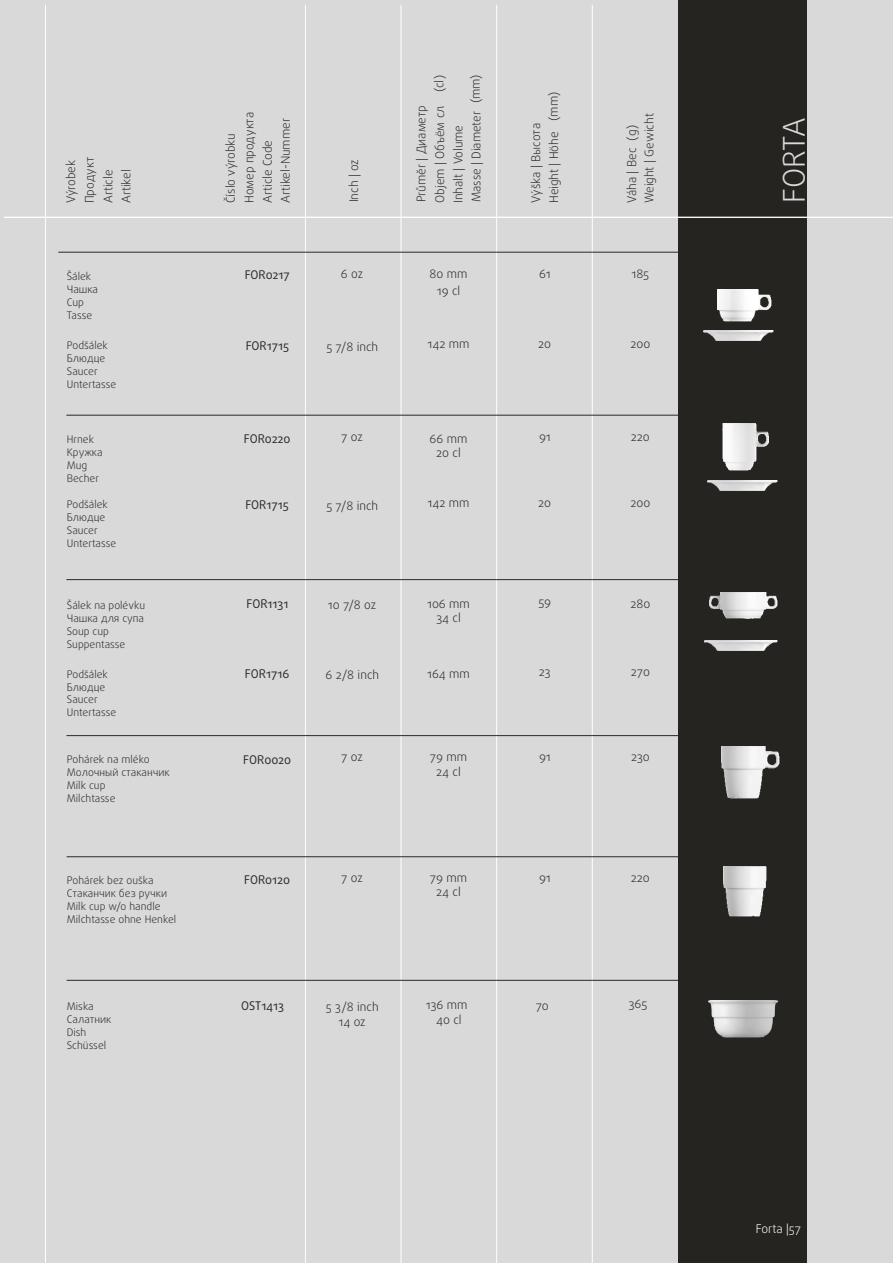
<style>
.page{position:relative;width:893px;height:1263px;background:#d9d9d9}
.page>*{position:absolute;margin:0;border:0;box-sizing:border-box;transform-origin:0 0}
.t1{font:300 30px "Daxline Pro";letter-spacing:-.005em;color:#d9d9d9}
.t2{font:300 12.15px "Daxline Pro";color:#2b2929}
.t3{font:300 12px/18.5px "Daxline Pro";color:#2b2929;text-align:center}
.t4{font:12px "Daxline Pro";color:#2b2929}
.t5{font:300 12px "Daxline Pro";color:#fff}
.t6{font:300 10.5px/12.9px "Daxline Pro";color:#2b2929}
</style>
<div class="page">
<hr style="left:305px;top:5px;width:1px;height:1258px;background:#fff">
<hr style="left:401px;top:5px;width:1px;height:1258px;background:#fff">
<hr style="left:496px;top:5px;width:1px;height:1258px;background:#fff">
<hr style="left:592px;top:5px;width:1px;height:1258px;background:#fff">
<hr style="left:45px;top:5px;width:1px;height:1258px;background:#fff">
<hr style="left:66px;top:735px;width:622px;height:1px;background:#2b2929">
<hr style="left:67px;top:856px;width:621px;height:1px;background:#2b2929">
<hr style="left:67px;top:980px;width:621px;height:1px;background:#2b2929">
<hr style="left:66px;top:415px;width:622px;height:1px;background:#2b2929">
<hr style="left:66px;top:579px;width:622px;height:1px;background:#2b2929">
<div style="left:679px;top:0;width:128px;height:1263px;background:#262421"></div>
<img style="left:722px;top:746px;width:58px;height:52px">
<img style="left:723px;top:866px;width:43px;height:50px">
<img style="left:709px;top:592px;width:68px;height:27px">
<img style="left:705px;top:640px;width:72px;height:10px">
<img style="left:722px;top:423px;width:47px;height:47px">
<img style="left:707px;top:481px;width:70px;height:9px">
<hr style="left:58px;top:252px;width:622px;height:1px;background:#2b2929">
<img style="left:703px;top:331px;width:70px;height:9px">
<img style="left:718px;top:290px;width:54px;height:32px">
<img style="left:708px;top:1001px;width:70px;height:36px">
<hr style="left:4px;top:217px;width:889px;height:1px;background:#fff">
<p class="t3" style="left:81px;top:203px;width:48px;rotate:-90deg">Продукт</p>
<p class="t3" style="left:63px;top:203px;width:45px;rotate:-90deg">Výrobek</p>
<p class="t3" style="left:100px;top:203px;width:35px;rotate:-90deg">Article</p>
<p class="t3" style="left:118px;top:203px;width:35px;rotate:-90deg">Artikel</p>
<p class="t6" style="left:67px;top:270px;width:33px">Šálek<br>Чашка<br>Cup<br>Tasse</p>
<p class="t6" style="left:67px;top:340px;width:51px">Podšálek<br>Блюдце<br>Saucer<br>Untertasse</p>
<p class="t6" style="left:67px;top:433px;width:37px">Hrnek<br>Кружка<br>Mug<br>Becher</p>
<p class="t6" style="left:67px;top:499px;width:51px">Podšálek<br>Блюдце<br>Saucer<br>Untertasse</p>
<p class="t3" style="left:467px;top:103px;width:30px;rotate:-90deg">(mm)</p>
<p class="t3" style="left:432px;top:203px;width:130px;rotate:-90deg">Objem | Объём сл (cl)</p>
<p class="t3" style="left:413px;top:202px;width:99px;rotate:-90deg">Průměr | Диаметр</p>
<p class="t3" style="left:222px;top:203px;width:93px;text-align:left;rotate:-90deg">Číslo výrobku<br>Номер продукта</p>
<p class="t3" style="left:468px;top:202px;width:93px;rotate:-90deg">Masse | Diameter</p>
<p class="t3" style="left:277px;top:203px;width:86px;rotate:-90deg">Artikel-Nummer</p>
<p class="t3" style="left:450px;top:203px;width:80px;rotate:-90deg">Inhalt | Volume</p>
<p class="t3" style="left:259px;top:203px;width:64px;rotate:-90deg">Article Code</p>
<p class="t3" style="left:346px;top:202px;width:45px;rotate:-90deg">Inch oz</p>
<p class="t3" style="left:346px;top:177px;width:4px;rotate:-90deg">|</p>
<p class="t3" style="left:545px;top:121px;width:30px;rotate:-90deg">(mm)</p>
<p class="t3" style="left:528px;top:203px;width:82px;rotate:-90deg">Výška | Высота</p>
<p class="t3" style="left:545px;top:203px;width:73px;rotate:-90deg">Height | Höhe</p>
<p class="t3" style="left:641px;top:203px;width:91px;rotate:-90deg">Weight | Gewicht</p>
<p class="t2" style="left:627px;top:203px;width:79px;rotate:-90deg">Váha | Вес (g)</p>
<p class="t4" style="left:245px;top:269px;width:47px">FOR0217</p>
<p class="t3" style="left:341px;top:266px;width:24px">6 oz</p>
<p class="t3" style="left:539px;top:266px;width:13px">61</p>
<p class="t3" style="left:631px;top:266px;width:19px">185</p>
<p class="t3" style="left:430px;top:267px;width:39px;line-height:16.2px">80 mm<br>19 cl</p>
<p class="t4" style="left:246px;top:340px;width:45px">FOR1715</p>
<p class="t3" style="left:326px;top:338px;width:53px">5 7/8 inch</p>
<p class="t3" style="left:428px;top:335px;width:43px">142 mm</p>
<p class="t3" style="left:538px;top:335px;width:14px">20</p>
<p class="t3" style="left:630px;top:335px;width:21px">200</p>
<p class="t4" style="left:244px;top:434px;width:48px">FOR0220</p>
<p class="t3" style="left:341px;top:429px;width:23px">7 oz</p>
<p class="t3" style="left:430px;top:431px;width:39px">66 mm</p>
<p class="t3" style="left:539px;top:429px;width:13px">91</p>
<p class="t3" style="left:631px;top:429px;width:20px">220</p>
<p class="t3" style="left:436px;top:444px;width:26px">20 cl</p>
<p class="t3" style="left:326px;top:497px;width:53px">5 7/8 inch</p>
<p class="t4" style="left:245px;top:500px;width:45px">FOR1715</p>
<p class="t3" style="left:428px;top:494px;width:43px">142 mm</p>
<p class="t3" style="left:538px;top:494px;width:14px">20</p>
<p class="t3" style="left:630px;top:494px;width:21px">200</p>
<p class="t6" style="left:67px;top:600px;width:80px">Šálek na polévku</p>
<p class="t3" style="left:328px;top:596px;width:50px">10 7/8 oz</p>
<p class="t3" style="left:538px;top:593px;width:14px">59</p>
<p class="t3" style="left:630px;top:595px;width:21px">280</p>
<p class="t6" style="left:67px;top:613px;width:79px">Чашка для супа<br>Soup cup<br>Suppentasse</p>
<p class="t4" style="left:246px;top:599px;width:43px">FOR1131</p>
<p class="t3" style="left:427px;top:595px;width:44px">106 mm</p>
<p class="t3" style="left:436px;top:609px;width:26px">34 cl</p>
<p class="t6" style="left:67px;top:668px;width:51px">Podšálek<br>Блюдце<br>Saucer<br>Untertasse</p>
<p class="t3" style="left:325px;top:666px;width:55px">6 2/8 inch</p>
<p class="t4" style="left:245px;top:669px;width:46px">FOR1716</p>
<p class="t3" style="left:427px;top:665px;width:44px">164 mm</p>
<p class="t3" style="left:539px;top:663px;width:13px">23</p>
<p class="t3" style="left:631px;top:663px;width:21px">270</p>
<p class="t6" style="left:67px;top:754px;width:104px">Pohárek na mléko<br>Молочный стаканчик<br>Milk cup<br>Milchtasse</p>
<p class="t4" style="left:243px;top:754px;width:49px">FOR0020</p>
<p class="t3" style="left:341px;top:749px;width:23px">7 oz</p>
<p class="t3" style="left:430px;top:749px;width:39px">79 mm</p>
<p class="t3" style="left:539px;top:749px;width:13px">91</p>
<p class="t3" style="left:631px;top:749px;width:20px">230</p>
<p class="t3" style="left:436px;top:763px;width:26px">24 cl</p>
<p class="t6" style="left:67px;top:874px;width:111px">Pohárek bez ouška<br>Стаканчик без ручки<br>Milk cup w/o handle<br>Milchtasse ohne Henkel</p>
<p class="t4" style="left:244px;top:875px;width:48px">FOR0120</p>
<p class="t3" style="left:341px;top:869px;width:23px">7 oz</p>
<p class="t3" style="left:430px;top:869px;width:39px">79 mm</p>
<p class="t3" style="left:539px;top:869px;width:13px">91</p>
<p class="t3" style="left:631px;top:869px;width:20px">220</p>
<p class="t3" style="left:436px;top:884px;width:26px">24 cl</p>
<p class="t4" style="left:241px;top:1001px;width:44px">OST1413</p>
<p class="t3" style="left:426px;top:997px;width:43px">136 mm</p>
<p class="t3" style="left:536px;top:997px;width:15px">70</p>
<p class="t3" style="left:629px;top:995px;width:20px">365</p>
<p class="t3" style="left:436px;top:1011px;width:27px">40 cl</p>
<p class="t6" style="left:67px;top:1000px;width:46px">Miska<br>Салатник<br>Dish<br>Schüssel</p>
<p class="t3" style="left:326px;top:1000px;width:54px;line-height:15.1px">5 3/8 inch<br>14 oz</p>
<h1 class="t1" style="left:781px;top:203px;width:87px;rotate:-90deg">FORTA</h1>
<p class="t5" style="left:756px;top:1223px;width:47px">Forta |57</p>
</div>
